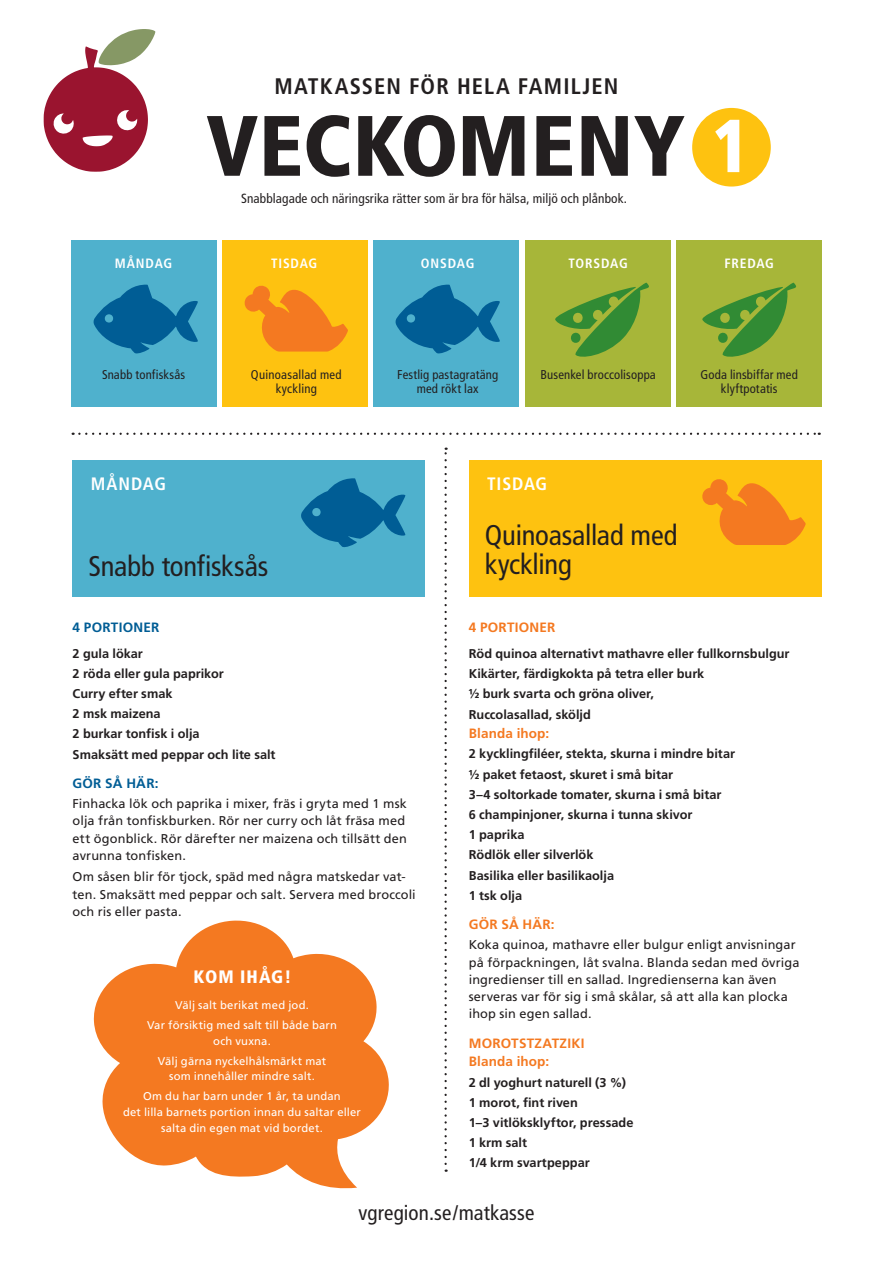
<style>
.page{position:relative;width:893px;height:1263px;background:#fff}
.page>*{position:absolute;margin:0;border:0;box-sizing:border-box;transform-origin:0 0}
.Rubrik_stor{font:900 condensed 85.5px "Frutiger";letter-spacing:.005em;color:#231f20}
.Rubrik_stor-2{font:900 condensed 75px "Frutiger";color:#fff}
.Rubrik_stor-3{font:condensed 28.5px/28.5px "Frutiger";letter-spacing:-.005em;color:#231f20}
.Rubrik_stor-4{font:700 condensed 22.5px "Frutiger";letter-spacing:.05em;color:#231f20}
.Rubrik_stor-5{font:condensed 21px "Frutiger";letter-spacing:.005em;color:#231f20}
.Rubrik_stor-6{font:700 condensed 18px "Frutiger";letter-spacing:.05em;color:#fff}
.Rubrik_stor-7{font:900 condensed 18px "Frutiger";letter-spacing:.055em;color:#fff}
.Rubrik_stor-8{font:700 13.5px "Frutiger";letter-spacing:.015em;color:#f47921}
.Rubrik_stor-9{font:700 condensed 13.5px "Frutiger";letter-spacing:.06em;color:#fff}
.Rubrik_stor-10{font:700 13.5px "Frutiger";letter-spacing:.02em;color:#005d95}
.Rubrik_stor-11{font:condensed 13.35px "Frutiger";letter-spacing:.01em;color:#231f20}
.Rubrik_stor-12{font:700 12.75px "Frutiger LT Std";color:#231f20}
.Rubrik_stor-13{font:12.75px/17.2px "Frutiger LT Std";letter-spacing:.01em;color:#231f20}
.Rubrik_stor-14{font:condensed 12.75px/13.5px "Frutiger";letter-spacing:.01em;color:#231f20;text-align:center}
.Rubrik_stor-15{font:11.25px/15.8px "Frutiger LT Std";letter-spacing:.015em;color:#fff;text-align:center}
</style>
<div class="page">
<div style="left:374px;top:240px;width:145px;height:167px;background:#4fb1cd"></div>
<div style="left:71px;top:240px;width:146px;height:167px;background:#4fb1cd"></div>
<div style="left:525px;top:240px;width:145px;height:167px;background:#a7b639"></div>
<div style="left:223px;top:240px;width:145px;height:167px;background:#fec210"></div>
<div style="left:676px;top:240px;width:145px;height:167px;background:#a7b639"></div>
<div style="left:469px;top:460px;width:353px;height:137px;background:#fec210"></div>
<svg style="left:73px;top:433px;width:747px;height:2px"></svg>
<svg style="left:444px;top:448px;width:3px;height:724px"></svg>
<svg style="left:93px;top:920px;width:296px;height:269px;fill:#f47921"></svg>
<svg style="left:44px;top:29px;width:111px;height:143px"></svg>
<div style="left:72px;top:460px;width:353px;height:137px;background:#4fb1cd"></div>
<svg style="left:93px;top:284px;width:105px;height:70px"></svg>
<svg style="left:301px;top:478px;width:105px;height:69px"></svg>
<svg style="left:395px;top:284px;width:105px;height:70px"></svg>
<svg style="left:244px;top:285px;width:104px;height:67px"></svg>
<svg style="left:702px;top:479px;width:104px;height:66px"></svg>
<svg style="left:555px;top:282px;width:94px;height:75px"></svg>
<svg style="left:702px;top:282px;width:94px;height:75px"></svg>
<div style="left:692px;top:108px;width:79px;height:79px;background:#fec210;border-radius:50%"></div>
<p class="Rubrik_stor-4" style="left:274px;top:73px;width:345px">MATKASSEN FÖR HELA FAMILJEN</p>
<p class="Rubrik_stor" style="left:206px;top:95px;width:480px">VECKOMENY</p>
<p class="Rubrik_stor-11" style="left:241px;top:191px;width:387px">Snabblagade och näringsrika rätter som är bra för hälsa, miljö och plånbok.</p>
<p class="Rubrik_stor-2" style="left:711px;top:101px;width:40px">1</p>
<p class="Rubrik_stor-9" style="left:115px;top:255px;width:59px">MÅNDAG</p>
<p class="Rubrik_stor-9" style="left:271px;top:255px;width:48px">TISDAG</p>
<p class="Rubrik_stor-9" style="left:421px;top:255px;width:55px">ONSDAG</p>
<p class="Rubrik_stor-9" style="left:568px;top:255px;width:61px">TORSDAG</p>
<p class="Rubrik_stor-9" style="left:724px;top:255px;width:51px">FREDAG</p>
<p class="Rubrik_stor-14" style="left:102px;top:368px;width:85px">Snabb tonfisksås</p>
<p class="Rubrik_stor-14" style="left:251px;top:368px;width:92px">Quinoasallad med kyckling</p>
<p class="Rubrik_stor-14" style="left:397px;top:368px;width:103px">Festlig pastagratäng med rökt lax</p>
<p class="Rubrik_stor-14" style="left:540px;top:368px;width:117px">Busenkel broccolisoppa</p>
<p class="Rubrik_stor-14" style="left:701px;top:368px;width:99px">Goda linsbiffar med klyftpotatis</p>
<p class="Rubrik_stor-6" style="left:91px;top:473px;width:77px">MÅNDAG</p>
<p class="Rubrik_stor-6" style="left:487px;top:473px;width:62px">TISDAG</p>
<p class="Rubrik_stor-3" style="left:89px;top:552px;width:181px">Snabb tonfisksås</p>
<p class="Rubrik_stor-3" style="left:485px;top:521px;width:194px">Quinoasallad med kyckling</p>
<p class="Rubrik_stor-10" style="left:73px;top:619px;width:88px">4 PORTIONER</p>
<p class="Rubrik_stor-12" style="left:73px;top:646px;width:72px">2 gula lökar</p>
<p class="Rubrik_stor-12" style="left:73px;top:666px;width:153px">2 röda eller gula paprikor</p>
<p class="Rubrik_stor-12" style="left:73px;top:686px;width:101px">Curry efter smak</p>
<p class="Rubrik_stor-12" style="left:73px;top:706px;width:90px">2 msk maizena</p>
<p class="Rubrik_stor-12" style="left:73px;top:726px;width:129px">2 burkar tonfisk i olja</p>
<p class="Rubrik_stor-12" style="left:73px;top:747px;width:204px">Smaksätt med peppar och lite salt</p>
<p class="Rubrik_stor-10" style="left:73px;top:775px;width:87px">GÖR SÅ HÄR:</p>
<p class="Rubrik_stor-13" style="left:73px;top:795px;width:336px">Finhacka lök och paprika i mixer, fräs i gryta med 1 msk olja från tonfiskburken. Rör ner curry och låt fräsa med ett ögonblick. Rör därefter ner maizena och tillsätt den avrunna tonfisken.</p>
<p class="Rubrik_stor-13" style="left:73px;top:868px;width:345px">Om såsen blir för tjock, späd med några matskedar vat&shy;ten. Smaksätt med peppar och salt. Servera med broccoli och ris eller pasta.</p>
<p class="Rubrik_stor-7" style="left:194px;top:966px;width:100px">KOM IHÅG!</p>
<p class="Rubrik_stor-15" style="left:175px;top:997px;width:135px">Välj salt berikat med jod.</p>
<p class="Rubrik_stor-15" style="left:147px;top:1017px;width:191px">Var försiktig med salt till både barn och vuxna.</p>
<p class="Rubrik_stor-15" style="left:158px;top:1053px;width:170px">Välj gärna nyckelhålsmärkt mat som innehåller mindre salt.</p>
<p class="Rubrik_stor-15" style="left:123px;top:1089px;width:240px">Om du har barn under 1 år, ta undan<br>det lilla barnets portion innan du saltar eller salta din egen mat vid bordet.</p>
<p class="Rubrik_stor-8" style="left:469px;top:619px;width:88px">4 PORTIONER</p>
<p class="Rubrik_stor-12" style="left:469px;top:646px;width:322px">Röd quinoa alternativt mathavre eller fullkornsbulgur</p>
<p class="Rubrik_stor-12" style="left:469px;top:666px;width:237px">Kikärter, färdigkokta på tetra eller burk</p>
<p class="Rubrik_stor-12" style="left:469px;top:686px;width:187px">½ burk svarta och gröna oliver,</p>
<p class="Rubrik_stor-12" style="left:469px;top:707px;width:124px">Ruccolasallad, sköljd</p>
<p class="Rubrik_stor-8" style="left:469px;top:725px;width:82px">Blanda ihop:</p>
<p class="Rubrik_stor-12" style="left:469px;top:746px;width:268px">2 kycklingfiléer, stekta, skurna i mindre bitar</p>
<p class="Rubrik_stor-12" style="left:469px;top:767px;width:206px">½ paket fetaost, skuret i små bitar</p>
<p class="Rubrik_stor-12" style="left:469px;top:787px;width:254px">3–4 soltorkade tomater, skurna i små bitar</p>
<p class="Rubrik_stor-12" style="left:469px;top:807px;width:225px">6 champinjoner, skurna i tunna skivor</p>
<p class="Rubrik_stor-12" style="left:469px;top:827px;width:57px">1 paprika</p>
<p class="Rubrik_stor-12" style="left:469px;top:847px;width:126px">Rödlök eller silverlök</p>
<p class="Rubrik_stor-12" style="left:469px;top:868px;width:147px">Basilika eller basilikaolja</p>
<p class="Rubrik_stor-12" style="left:469px;top:888px;width:55px">1 tsk olja</p>
<p class="Rubrik_stor-8" style="left:469px;top:916px;width:87px">GÖR SÅ HÄR:</p>
<p class="Rubrik_stor-13" style="left:469px;top:936px;width:332px">Koka quinoa, mathavre eller bulgur enligt anvisningar på förpackningen, låt svalna. Blanda sedan med övriga ingredienser till en sallad. Ingredienserna kan även serveras var för sig i små skålar, så att alla kan plocka ihop sin egen sallad.</p>
<p class="Rubrik_stor-8" style="left:469px;top:1035px;width:117px">MOROTSTZATZIKI</p>
<p class="Rubrik_stor-8" style="left:469px;top:1054px;width:82px">Blanda ihop:</p>
<p class="Rubrik_stor-12" style="left:469px;top:1074px;width:159px">2 dl yoghurt naturell (3 %)</p>
<p class="Rubrik_stor-12" style="left:469px;top:1095px;width:111px">1 morot, fint riven</p>
<p class="Rubrik_stor-12" style="left:469px;top:1115px;width:166px">1–3 vitlöksklyftor, pressade</p>
<p class="Rubrik_stor-12" style="left:469px;top:1135px;width:60px">1 krm salt</p>
<p class="Rubrik_stor-12" style="left:469px;top:1155px;width:122px">1/4 krm svartpeppar</p>
<p class="Rubrik_stor-5" style="left:359px;top:1201px;width:177px">vgregion.se/matkasse</p>
</div>
